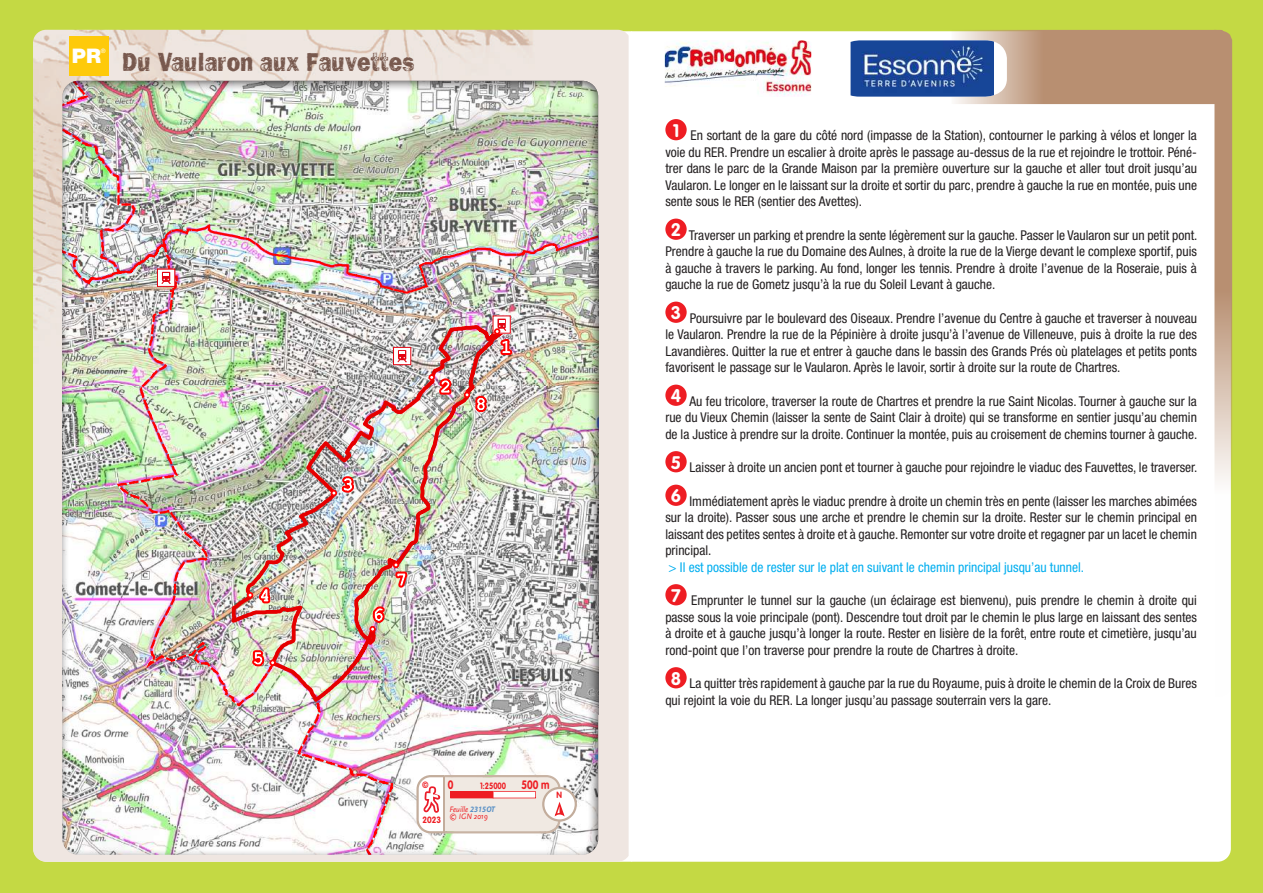
<style>
.page{position:relative;width:1263px;height:893px;background:#fff}
.page>*{position:absolute;margin:0;border:0;box-sizing:border-box;transform-origin:0 0}
.t1{font:27px "Frankie OTF";color:#78594e;scale:.83 1}
.t2{font:900 20.1px "Helvetica Neue LT Std";color:#fff}
.t3{font:condensed 13.5px/16.5px "Helvetica Neue LT Std";color:#231f20;text-align:justify}
.t4{font:condensed 13.5px "Helvetica Neue LT Std";color:#00aeef}
.t5{font:700 12px "VAG Rounded Std";color:#ee1d23;scale:.82 1}
.t6{font:700 9px "VAG Rounded Std";color:#ee1d23;scale:.82 1}
.t7{font:700 9px "VAG Rounded Std";color:#ee1d23;scale:.9 1}
.t8{font:italic 8.25px/6.9px "Scala Sans";color:#ee1d23;scale:.9 1}
.t9{font:6.15px "Helvetica Neue LT Std";color:#fff}
.s1{font-family:"Myriad Pro";font-weight:700;color:#5a91c6}
</style>
<div class="page">
<div style="left:0;top:0;width:631px;height:893px;background:#c4d944"></div>
<div style="left:631px;top:0;width:632px;height:893px;background:#c4d944"></div>
<div style="left:632px;top:31px;width:599px;height:831px;background:#fff"></div>
<img style="left:33px;top:30px;width:596px;height:832px">
<div style="left:665px;top:119px;width:22px;height:21px;background:#ee1d23;border-radius:50%"></div>
<div style="left:665px;top:219px;width:22px;height:21px;background:#ee1d23;border-radius:50%"></div>
<div style="left:665px;top:302px;width:22px;height:21px;background:#ee1d23;border-radius:50%"></div>
<div style="left:665px;top:385px;width:22px;height:21px;background:#ee1d23;border-radius:50%"></div>
<div style="left:665px;top:451px;width:22px;height:21px;background:#ee1d23;border-radius:50%"></div>
<div style="left:665px;top:485px;width:22px;height:21px;background:#ee1d23;border-radius:50%"></div>
<div style="left:665px;top:584px;width:22px;height:21px;background:#ee1d23;border-radius:50%"></div>
<div style="left:665px;top:667px;width:22px;height:21px;background:#ee1d23;border-radius:50%"></div>
<div style="left:69px;top:36px;width:39px;height:39px;background:#feca0a"></div>
<div style="left:62px;top:80px;width:537px;height:775px;background:#231f20;opacity:.75"></div>
<svg style="left:416px;top:775px;width:161px;height:58px;background:#edd9d4"></svg>
<svg style="left:653px;top:40px;width:170px;height:57px"></svg>
<img style="left:665px;top:40px;width:146px;height:57px">
<svg style="left:838px;top:30px;width:394px;height:667px;background:#f8f5f2"></svg>
<img style="left:850px;top:40px;width:144px;height:57px">
<h2 class="t2" style="left:72px;top:44px;width:31px">PR</h2>
<p class="t9" style="left:101px;top:47px;width:6px">®</p>
<h1 class="t1" style="left:122px;top:46px;width:353px">Du Vaularon aux Fauvettes</h1>
<p class="t7" style="left:422px;top:779px;width:9px">©</p>
<p class="t5" style="left:448px;top:777px;width:8px">0</p>
<p class="t6" style="left:480px;top:780px;width:33px">1:25000</p>
<p class="t5" style="left:522px;top:777px;width:36px">500 m</p>
<p class="t7" style="left:557px;top:790px;width:8px">N</p>
<p class="t7" style="left:422px;top:815px;width:22px">2023</p>
<p class="t8" style="left:450px;top:806px;width:52px">Feuille <span class="s1">2315OT </span>© IGN 2019</p>
<p class="t3" style="left:665px;top:127px;width:533px;text-indent:7px"><sup>1</sup> En sortant de la gare du côté nord (impasse de la Station), contourner le parking à vélos et longer la voie du RER. Prendre un escalier à droite après le passage au-dessus de la rue et rejoindre le trottoir. Péné&shy;trer dans le parc de la Grande Maison par la première ouverture sur la gauche et aller tout droit jusqu’au Vaularon. Le longer en le laissant sur la droite et sortir du parc, prendre à gauche la rue en montée, puis une sente sous le RER (sentier des Avettes).</p>
<p class="t3" style="left:665px;top:227px;width:533px;text-indent:5px"><sup>2</sup> Traverser un parking et prendre la sente légèrement sur la gauche. Passer le Vaularon sur un petit pont.<br>Prendre à gauche la rue du Domaine des Aulnes, à droite la rue de la Vierge devant le complexe sportif, puis à gauche à travers le parking. Au fond, longer les tennis. Prendre à droite l’avenue de la Roseraie, puis à gauche la rue de Gometz jusqu’à la rue du Soleil Levant à gauche.</p>
<p class="t3" style="left:665px;top:310px;width:533px;text-indent:5px"><sup>3</sup> Poursuivre par le boulevard des Oiseaux. Prendre l’avenue du Centre à gauche et traverser à nouveau le Vaularon. Prendre la rue de la Pépinière à droite jusqu’à l’avenue de Villeneuve, puis à droite la rue des Lavandières. Quitter la rue et entrer à gauche dans le bassin des Grands Prés où platelages et petits ponts favorisent le passage sur le Vaularon. Après le lavoir, sortir à droite sur la route de Chartres.</p>
<p class="t3" style="left:665px;top:393px;width:533px;text-align:center"><sup>4</sup> Au feu tricolore, traverser la route de Chartres et prendre la rue Saint Nicolas. Tourner à gauche sur la rue du Vieux Chemin (laisser la sente de Saint Clair à droite) qui se transforme en sentier jusqu’au chemin de la Justice à prendre sur la droite. Continuer la montée, puis au croisement de chemins tourner à gauche.</p>
<p class="t3" style="left:671px;top:459px;width:528px"><sup>5</sup> Laisser à droite un ancien pont et tourner à gauche pour rejoindre le viaduc des Fauvettes, le traverser.</p>
<p class="t3" style="left:665px;top:493px;width:533px;text-indent:5px"><sup>6</sup> Immédiatement après le viaduc prendre à droite un chemin très en pente (laisser les marches abimées sur la droite). Passer sous une arche et prendre le chemin sur la droite. Rester sur le chemin principal en laissant des petites sentes à droite et à gauche. Remonter sur votre droite et regagner par un lacet le chemin principal.</p>
<p class="t4" style="left:669px;top:559px;width:417px">&gt; Il est possible de rester sur le plat en suivant le chemin principal jusqu’au tunnel.</p>
<p class="t3" style="left:665px;top:592px;width:533px;text-indent:6px"><sup>7</sup> Emprunter le tunnel sur la gauche (un éclairage est bienvenu), puis prendre le chemin à droite qui passe sous la voie principale (pont). Descendre tout droit par le chemin le plus large en laissant des sentes à droite et à gauche jusqu’à longer la route. Rester en lisière de la forêt, entre route et cimetière, jusqu’au rond-point que l’on traverse pour prendre la route de Chartres à droite.</p>
<p class="t3" style="left:665px;top:675px;width:533px;text-indent:5px"><sup>8</sup> La quitter très rapidement à gauche par la rue du Royaume, puis à droite le chemin de la Croix de Bures qui rejoint la voie du RER. La longer jusqu’au passage souterrain vers la gare.</p>
</div>
